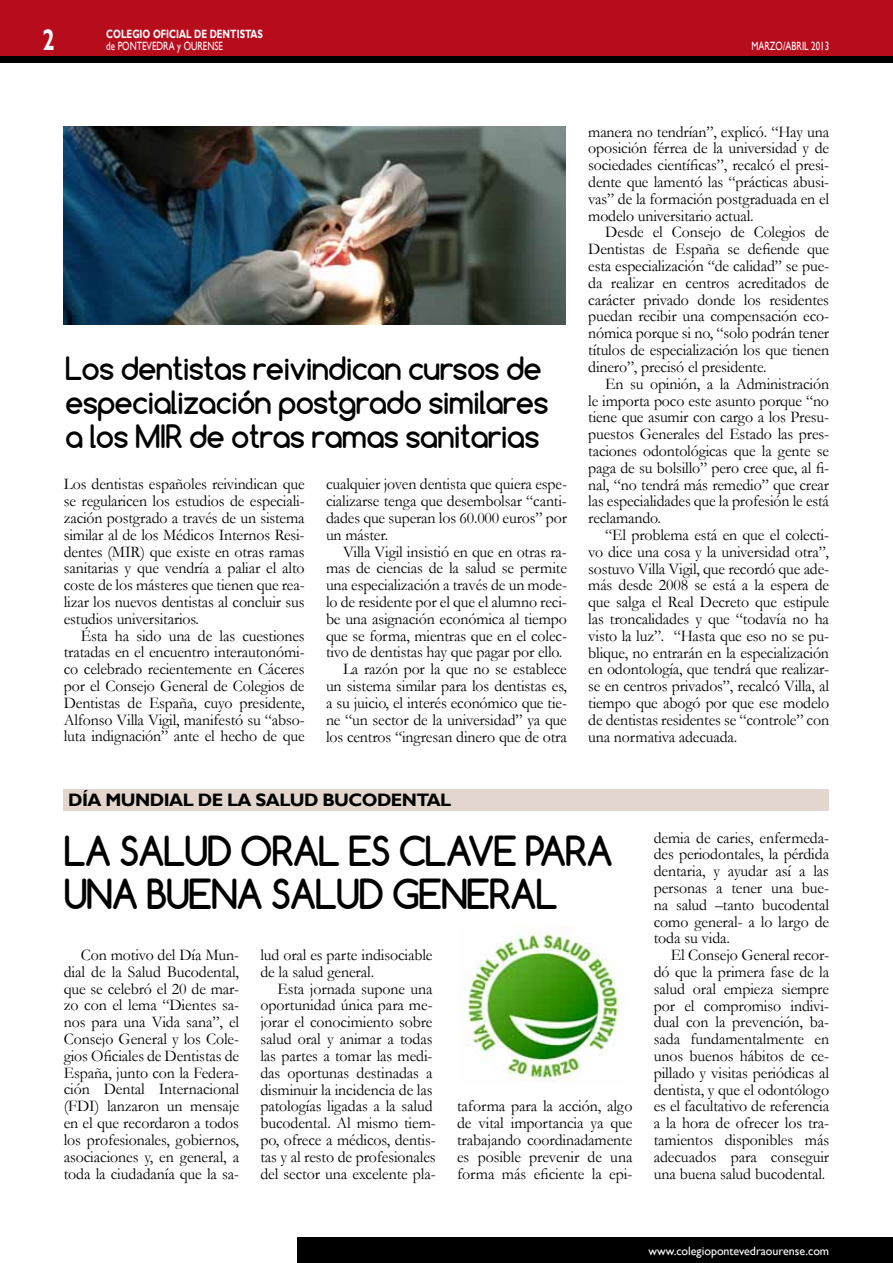
<style>
.page{position:relative;width:893px;height:1263px;background:#fff}
.page>*{position:absolute;margin:0;border:0;box-sizing:border-box;transform-origin:0 0}
.t1{font:700 39px/43.3px "Comfortaa";letter-spacing:-.03em;color:#000}
.t2{font:700 30.3px/33.8px "Comfortaa";letter-spacing:-.03em;color:#000}
.t3{font:700 29.55px "Gill Sans";color:#fff;scale:.75 1}
.t4{font:700 18px "Gill Sans";letter-spacing:-.03em;color:#000}
.t5{font:16.35px/16.8px "Garamond";letter-spacing:-.01em;color:#000;text-align:justify}
.t6{font:12px "Gill Sans";color:#fff;scale:.75 1}
.t7{font:12px "Gill Sans";color:#fff}
.t8{font:700 12px "Gill Sans";color:#fff;scale:.75 1}
</style>
<div class="page">
<div style="left:0;top:0;width:893px;height:60px;background:#b70c1c"></div>
<div style="left:298px;top:1237px;width:595px;height:26px;background:#000"></div>
<div style="left:0;top:57px;width:893px;height:6px;background:#000"></div>
<img style="left:64px;top:126px;width:502px;height:199px">
<div style="left:64px;top:789px;width:765px;height:22px;background:#e2d6cf"></div>
<img style="left:459px;top:926px;width:163px;height:156px">
<h3 class="t3" style="left:43px;top:22px;width:18px">2</h3>
<p class="t8" style="left:106px;top:27px;width:209px">COLEGIO OFICIAL DE DENTISTAS</p>
<p class="t6" style="left:106px;top:39px;width:40px">de PONTEVED</p>
<p class="t6" style="left:163px;top:39px;width:61px">RA y OURENSE</p>
<p class="t6" style="left:751px;top:39px;width:105px">MARZO/ABRIL 2013</p>
<h2 class="t2" style="left:65px;top:351px;width:485px">Los dentistas reivindican cursos de especialización postgrado similares a los MIR de otras ramas sanitarias</h2>
<p class="t5" style="left:64px;top:475px;width:242px">Los dentistas españoles reivindican que se regularicen los estudios de especiali&shy;zación postgrado a través de un sistema similar al de los Médicos Internos Resi&shy;dentes (MIR) que existe en otras ramas sanitarias y que vendría a paliar el alto coste de los másteres que tienen que rea&shy;lizar los nuevos dentistas al concluir sus estudios universitarios.</p>
<p class="t5" style="left:64px;top:627px;width:242px;text-indent:17px">Ésta ha sido una de las cuestiones tratadas en el encuentro interautonómi&shy;co celebrado recientemente en Cáceres por el Consejo General de Colegios de Dentistas de España, cuyo presidente, Alfonso Villa Vigil, manifestó su “abso&shy;luta indignación” ante el hecho de que</p>
<p class="t5" style="left:326px;top:475px;width:242px">cualquier joven dentista que quiera espe&shy;cializarse tenga que desembolsar “canti&shy;dades que superan los 60.000 euros” por un máster.</p>
<p class="t5" style="left:326px;top:543px;width:242px;text-align:right">Villa Vigil insistió en que en otras ra&shy;mas de ciencias de la salud se permite una especialización a través de un mode&shy;lo de residente por el que el alumno reci&shy;be una asignación económica al tiempo que se forma, mientras que en el colec&shy;tivo de dentistas hay que pagar por ello.<br>La razón por la que no se establece un sistema similar para los dentistas es, a su juicio, el interés económico que tie&shy;ne “un sector de la universidad” ya que los centros “ingresan dinero que de otra</p>
<p class="t4" style="left:68px;top:789px;width:385px">DÍA MUNDIAL DE LA SALUD BUCODENTAL</p>
<p class="t5" style="left:588px;top:123px;width:242px">manera no tendrían”, explicó. “Hay una oposición férrea de la universidad y de sociedades científicas”, recalcó el presi&shy;dente que lamentó las “prácticas abusi&shy;vas” de la formación postgraduada en el modelo universitario actual.</p>
<p class="t5" style="left:588px;top:223px;width:242px;text-indent:17px">Desde el Consejo de Colegios de Dentistas de España se defiende que esta especialización “de calidad” se pue&shy;da realizar en centros acreditados de carácter privado donde los residentes puedan recibir una compensación eco&shy;nómica porque si no, “solo podrán tener títulos de especialización los que tienen dinero”, precisó el presidente.</p>
<p class="t5" style="left:588px;top:375px;width:242px;text-indent:17px">En su opinión, a la Administración le importa poco este asunto porque “no tiene que asumir con cargo a los Presu&shy;puestos Generales del Estado las pres&shy;taciones odontológicas que la gente se paga de su bolsillo” pero cree que, al fi&shy;nal, “no tendrá más remedio” que crear las especialidades que la profesión le está reclamando.</p>
<p class="t5" style="left:588px;top:526px;width:242px;text-indent:17px">“El problema está en que el colecti&shy;vo dice una cosa y la universidad otra”, sostuvo Villa Vigil, que recordó que ade&shy;más desde 2008 se está a la espera de que salga el Real Decreto que estipule las troncalidades y que “todavía no ha visto la luz”. “Hasta que eso no se pu&shy;blique, no entrarán en la especialización en odontología, que tendrá que realizar&shy;se en centros privados”, recalcó Villa, al tiempo que abogó por que ese modelo de dentistas residentes se “controle” con una normativa adecuada.</p>
<h1 class="t1" style="left:64px;top:829px;width:551px">LA SALUD ORAL ES CLAVE PARA<br>UNA BUENA SALUD GENERAL</h1>
<p class="t5" style="left:64px;top:946px;width:177px;text-indent:17px">Con motivo del Día Mun&shy;dial de la Salud Bucodental, que se celebró el 20 de mar&shy;zo con el lema “Dientes sa&shy;nos para una Vida sana”, el Consejo General y los Cole&shy;gios Oficiales de Dentistas de España, junto con la Federa&shy;ción Dental Internacional (FDI) lanzaron un mensaje en el que recordaron a todos los profesionales, gobiernos, asociaciones y, en general, a toda la ciudadanía que la sa-</p>
<p class="t5" style="left:260px;top:946px;width:174px">lud oral es parte indisociable de la salud general.</p>
<p class="t5" style="left:260px;top:980px;width:177px;text-align:left;text-indent:17px">Esta jornada supone una oportunidad única para me&shy;jorar el conocimiento sobre salud oral y animar a todas las partes a tomar las medi&shy;das oportunas destinadas a disminuir la incidencia de las patologías ligadas a la salud bucodental. Al mismo tiem&shy;po, ofrece a médicos, dentis&shy;tas y al resto de profesionales del sector una excelente pla-</p>
<p class="t5" style="left:457px;top:1097px;width:177px">taforma para la acción, algo de vital importancia ya que trabajando coordinadamente es posible prevenir de una forma más eficiente la epi-</p>
<p class="t5" style="left:654px;top:828px;width:177px">demia de caries, enfermeda&shy;des periodontales, la pérdida dentaria, y ayudar así a las personas a tener una bue&shy;na salud –tanto bucodental como general- a lo largo de toda su vida.</p>
<p class="t5" style="left:654px;top:946px;width:177px;text-indent:17px">El Consejo General recor&shy;dó que la primera fase de la salud oral empieza siempre por el compromiso indivi&shy;dual con la prevención, ba&shy;sada fundamentalmente en unos buenos hábitos de ce&shy;pillado y visitas periódicas al dentista, y que el odontólogo es el facultativo de referencia a la hora de ofrecer los tra&shy;tamientos disponibles más adecuados para conseguir una buena salud bucodental.</p>
<p class="t7" style="left:649px;top:1244px;width:182px">www.colegiopontevedraourense.com</p>
</div>
